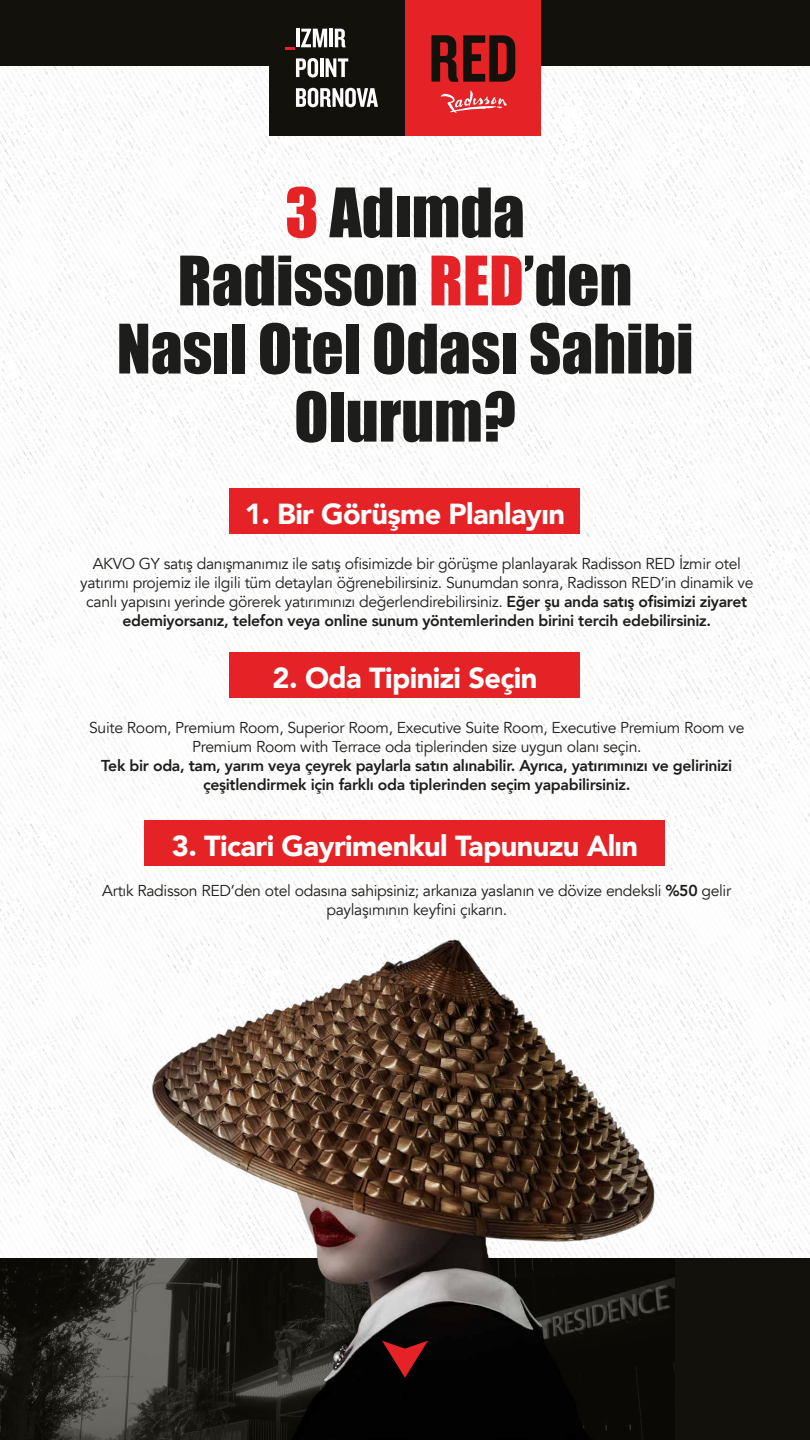
<style>
.page{position:relative;width:810px;height:1440px;background:#fff}
.page>*{position:absolute;margin:0;border:0;box-sizing:border-box;transform-origin:0 0}
.t1{font:63px/68.1px "Impact";color:#1d1d1b;text-align:center}
.t2{font:900 28.95px "Avenir";letter-spacing:-.02em;color:#fff}
.t3{font:15.75px/18.9px "Avenir";letter-spacing:-.02em;color:#1d1d1b;text-align:center}
.t4{font:800 15.75px/18.9px "Avenir";letter-spacing:-.02em;color:#1d1d1b;text-align:center}
.s1{color:#e52326}
.s2{font-weight:800}
</style>
<div class="page">
<img style="left:0;top:66px;width:810px;height:1193px">
<div style="left:0;top:0;width:810px;height:66px;background:#12110c"></div>
<div style="left:405px;top:0;width:136px;height:136px;background:#e52326"></div>
<svg style="left:432px;top:35px;width:83px;height:47px"></svg>
<svg style="left:440px;top:90px;width:67px;height:23px"></svg>
<div style="left:269px;top:0;width:136px;height:136px;background:#12110c"></div>
<svg style="left:285px;top:47px;width:10px;height:3px"></svg>
<hr style="left:296px;top:29px;width:3px;height:18px;background:#fff">
<svg style="left:301px;top:29px;width:26px;height:18px"></svg>
<hr style="left:329px;top:29px;width:4px;height:18px;background:#fff">
<svg style="left:335px;top:29px;width:11px;height:18px"></svg>
<svg style="left:296px;top:58px;width:22px;height:19px"></svg>
<hr style="left:320px;top:58px;width:4px;height:19px;background:#fff">
<svg style="left:326px;top:58px;width:22px;height:19px"></svg>
<svg style="left:296px;top:88px;width:82px;height:19px"></svg>
<div style="left:0;top:1259px;width:810px;height:181px;background:#12110c"></div>
<img style="left:0;top:1259px;width:114px;height:181px">
<img style="left:114px;top:934px;width:582px;height:506px">
<div style="left:230px;top:488px;width:350px;height:46px;background:#e52326"></div>
<div style="left:230px;top:652px;width:350px;height:46px;background:#e52326"></div>
<div style="left:145px;top:820px;width:520px;height:46px;background:#e52326"></div>
<svg style="left:382px;top:1341px;width:46px;height:37px"></svg>
<h1 class="t1" style="left:117px;top:177px;width:578px"><span class="s1">3</span> Adımda<br>Radisson <span class="s1">RED</span>’den<br>Nasıl Otel Odası Sahibi<br>Olurum?</h1>
<h2 class="t2" style="left:245px;top:489px;width:322px">1. Bir Görüşme Planlayın</h2>
<p class="t3" style="left:80px;top:555px;width:675px">AKVO GY satış danışmanımız ile satış ofisimizde bir görüşme planlayarak Radisson RED İzmir otel yatırımı projemiz ile ilgili tüm detayları öğrenebilirsiniz. Sunumdan sonra, Radisson RED’in dinamik ve canlı yapısını yerinde görerek yatırımınızı değerlendirebilirsiniz. <span class="s2">Eğer şu anda satış ofisimizi ziyaret edemiyorsanız, telefon veya online sunum yöntemlerinden birini tercih edebilirsiniz.</span></p>
<h2 class="t2" style="left:273px;top:653px;width:266px">2. Oda Tipinizi Seçin</h2>
<p class="t3" style="left:89px;top:719px;width:657px">Suite Room, Premium Room, Superior Room, Executive Suite Room, Executive Premium Room ve<br>Premium Room with Terrace oda tiplerinden size uygun olanı seçin.</p>
<p class="t4" style="left:101px;top:756px;width:633px">Tek bir oda, tam, yarım veya çeyrek paylarla satın alınabilir. Ayrıca, yatırımınızı ve gelirinizi çeşitlendirmek için farklı oda tiplerinden seçim yapabilirsiniz.</p>
<h2 class="t2" style="left:172px;top:821px;width:468px">3. Ticari Gayrimenkul Tapunuzu Alın</h2>
<p class="t3" style="left:102px;top:881px;width:631px">Artık Radisson RED’den otel odasına sahipsiniz; arkanıza yaslanın ve dövize endeksli <span class="s2">%50</span> gelir paylaşımının keyfini çıkarın.</p>
</div>
